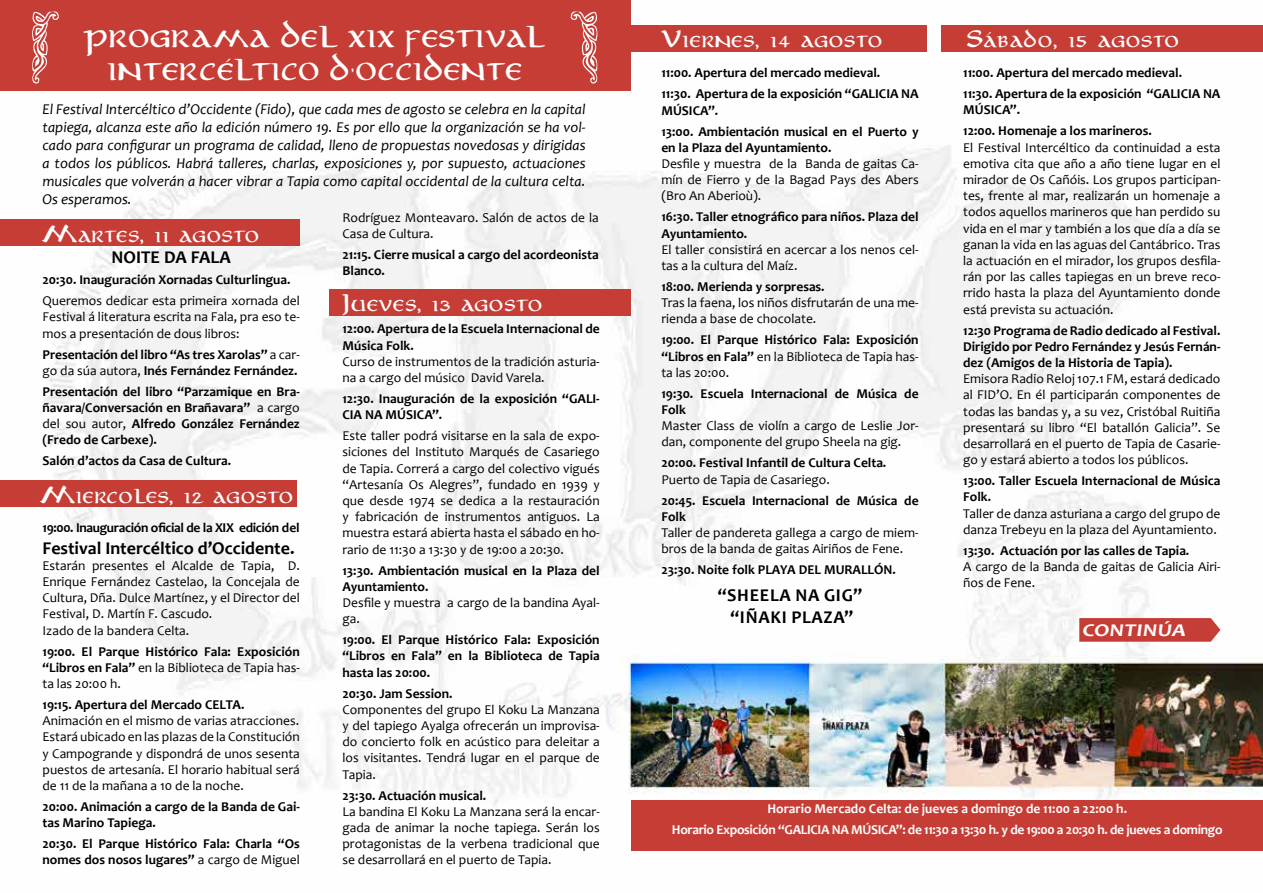
<style>
.page{position:relative;width:1263px;height:893px;background:#fff}
.page>*{position:absolute;margin:0;border:0;box-sizing:border-box;transform-origin:0 0}
.t1{font:18px/33px "Aniron";color:#fff;text-align:center}
.t2{font:700 18px "Candara";color:#000}
.t3{font:700 18px/21.6px "Candara";letter-spacing:.04em;color:#000;text-align:center}
.t4{font:italic 700 18px "Candara";color:#fff;scale:1.28 1}
.t5{font:italic 15px/18px "Candara";color:#000;text-align:justify}
.t6{font:13.5px/16.2px "Candara";color:#000}
.t7{font:700 13.5px/16.2px "Candara";color:#000}
.t8{font:700 13.5px/21px "Candara";letter-spacing:-.025em;color:#fff;text-align:center}
.t9{font:700 13.5px "Candara";letter-spacing:-.025em;color:#000}
.s1{font-weight:400}
</style>
<div class="page">
<img style="left:0;top:51px;width:1263px;height:800px">
<div style="left:0;top:0;width:631px;height:91px;background:#c63d36"></div>
<div style="left:0;top:220px;width:299px;height:26px;background:#c63d36"></div>
<div style="left:0;top:480px;width:297px;height:27px;background:#c63d36"></div>
<svg style="left:32px;top:12px;width:27px;height:72px"></svg>
<svg style="left:570px;top:12px;width:27px;height:72px"></svg>
<div style="left:329px;top:289px;width:302px;height:26px;background:#c63d36"></div>
<div style="left:631px;top:25px;width:296px;height:26px;background:#c63d36"></div>
<div style="left:941px;top:25px;width:322px;height:26px;background:#c63d36"></div>
<div style="left:631px;top:800px;width:632px;height:50px;background:#c63d36"></div>
<svg style="left:1079px;top:617px;width:141px;height:25px;background:#ca4d46"></svg>
<h1 class="t1" style="left:85px;top:24px;width:464px">PROGRAMA DEL XIX FESTIVAL<br>INTERCÉLTICO D’OCCIDENTE</h1>
<p class="t5" style="left:43px;top:100px;width:545px">El Festival Intercéltico d’Occidente (Fido), que cada mes de agosto se celebra en la capital tapiega, alcanza este año la edición número 19. Es por ello que la organización se ha vol&shy;cado para configurar un programa de calidad, lleno de propuestas novedosas y dirigidas a todos los públicos. Habrá talleres, charlas, exposiciones y, por supuesto, actuaciones musicales que volverán a hacer vibrar a Tapia como capital occidental de la cultura celta.<br>Os esperamos.</p>
<h1 class="t1" style="left:43px;top:219px;width:220px">Martes, 11 agosto</h1>
<h1 class="t2" style="left:112px;top:246px;width:121px">NOITE DA FALA</h1>
<p class="t7" style="left:43px;top:272px;width:249px">20:30. Inauguración Xornadas Culturlingua.</p>
<p class="t6" style="left:43px;top:293px;width:259px;text-align:justify">Queremos dedicar esta primeira xornada del Festival á literatura escrita na Fala, pra eso te&shy;mos a presentación de dous libros:</p>
<p class="t7" style="left:43px;top:346px;width:259px">Presentación del libro “As tres Xarolas” <span class="s1">a car&shy;go da súa autora,</span> Inés Fernández Fernández.</p>
<p class="t7" style="left:43px;top:383px;width:259px;text-align:justify">Presentación del libro “Parzamique en Bra&shy;ñavara/Conversación en Brañavara” <span class="s1">a cargo del sou autor,</span> Alfredo González Fernández (Fredo de Carbexe).</p>
<p class="t7" style="left:43px;top:453px;width:190px">Salón d’actos da Casa de Cultura.</p>
<h1 class="t1" style="left:40px;top:480px;width:256px">Miercoles, 12 agosto</h1>
<p class="t9" style="left:43px;top:519px;width:259px">19:00. Inauguración oficial de la XIX edición del</p>
<h1 class="t2" style="left:43px;top:537px;width:254px">Festival Intercéltico d’Occidente.</h1>
<p class="t6" style="left:43px;top:557px;width:259px">Estarán presentes el Alcalde de Tapia, D.<br>Enrique Fernández Castelao, la Concejala de Cultura, Dña. Dulce Martínez, y el Director del Festival, D. Martín F. Cascudo.<br>Izado de la bandera Celta.</p>
<p class="t7" style="left:43px;top:643px;width:259px;text-align:justify">19:00. El Parque Histórico Fala: Exposición “Libros en Fala” <span class="s1">en la Biblioteca de Tapia has&shy;ta las 20:00 h.</span></p>
<p class="t7" style="left:43px;top:696px;width:203px">19:15. Apertura del Mercado CELTA.</p>
<p class="t6" style="left:43px;top:713px;width:259px;text-align:justify">Animación en el mismo de varias atracciones.<br>Estará ubicado en las plazas de la Constitución y Campogrande y dispondrá de unos sesenta puestos de artesanía. El horario habitual será de 11 de la mañana a 10 de la noche.</p>
<p class="t7" style="left:43px;top:798px;width:259px">20:00. Animación a cargo de la Banda de Gai&shy;tas Marino Tapiega.</p>
<p class="t7" style="left:43px;top:836px;width:259px">20:30. El Parque Histórico Fala: Charla “Os nomes dos nosos lugares” <span class="s1">a cargo de Miguel</span></p>
<p class="t6" style="left:342px;top:209px;width:258px">Rodríguez Monteavaro. Salón de actos de la<br>Casa de Cultura.</p>
<p class="t7" style="left:342px;top:246px;width:258px">21:15. Cierre musical a cargo del acordeonista<br>Blanco.</p>
<h1 class="t1" style="left:342px;top:289px;width:203px">Jueves, 13 agosto</h1>
<p class="t7" style="left:342px;top:321px;width:259px">12:00. Apertura de la Escuela Internacional de<br>Música Folk.</p>
<p class="t6" style="left:342px;top:353px;width:259px">Curso de instrumentos de la tradición asturia&shy;na a cargo del músico David Varela.</p>
<p class="t7" style="left:342px;top:390px;width:259px">12:30. Inauguración de la exposición “GALI-<br>CIA NA MÚSICA”.</p>
<p class="t6" style="left:342px;top:428px;width:259px;text-align:justify">Este taller podrá visitarse en la sala de expo&shy;siciones del Instituto Marqués de Casariego de Tapia. Correrá a cargo del colectivo vigués “Artesanía Os Alegres”, fundado en 1939 y que desde 1974 se dedica a la restauración y fabricación de instrumentos antiguos. La muestra estará abierta hasta el sábado en ho&shy;rario de 11:30 a 13:30 y de 19:00 a 20:30.</p>
<p class="t7" style="left:342px;top:562px;width:259px">13:30. Ambientación musical en la Plaza del<br>Ayuntamiento.</p>
<p class="t6" style="left:342px;top:595px;width:259px">Desfile y muestra a cargo de la bandina Ayal&shy;ga.</p>
<p class="t7" style="left:342px;top:632px;width:259px;text-align:justify">19:00. El Parque Histórico Fala: Exposición “Libros en Fala” en la Biblioteca de Tapia hasta las 20:00.</p>
<p class="t7" style="left:342px;top:685px;width:112px">20:30. Jam Session.</p>
<p class="t6" style="left:342px;top:701px;width:259px;text-align:justify">Componentes del grupo El Koku La Manzana y del tapiego Ayalga ofrecerán un improvisa&shy;do concierto folk en acústico para deleitar a los visitantes. Tendrá lugar en el parque de Tapia.</p>
<p class="t7" style="left:342px;top:787px;width:145px">23:30. Actuación musical.</p>
<p class="t6" style="left:342px;top:803px;width:259px;text-align:justify">La bandina El Koku La Manzana será la encar&shy;gada de animar la noche tapiega. Serán los protagonistas de la verbena tradicional que se desarrollará en el puerto de Tapia.</p>
<h1 class="t1" style="left:661px;top:24px;width:224px">Viernes, 14 agosto</h1>
<p class="t7" style="left:661px;top:62px;width:259px;line-height:21px">11:00. Apertura del mercado medieval.<br>11:30. Apertura de la exposición “GALICIA NA</p>
<p class="t7" style="left:661px;top:100px;width:259px;line-height:21px">MÚSICA”.<br>13:00. Ambientación musical en el Puerto y</p>
<p class="t7" style="left:661px;top:139px;width:172px">en la Plaza del Ayuntamiento.</p>
<p class="t6" style="left:661px;top:155px;width:259px;text-align:justify">Desfile y muestra de la Banda de gaitas Ca&shy;mín de Fierro y de la Bagad Pays des Abers (Bro An Aberioù).</p>
<p class="t7" style="left:661px;top:209px;width:259px">16:30. Taller etnográfico para niños. Plaza del<br>Ayuntamiento.</p>
<p class="t6" style="left:661px;top:241px;width:259px">El taller consistirá en acercar a los nenos cel&shy;tas a la cultura del Maíz.</p>
<p class="t7" style="left:661px;top:278px;width:165px">18:00. Merienda y sorpresas.</p>
<p class="t6" style="left:661px;top:295px;width:259px">Tras la faena, los niños disfrutarán de una me&shy;rienda a base de chocolate.</p>
<p class="t7" style="left:661px;top:332px;width:259px;text-align:justify">19:00. El Parque Histórico Fala: Exposición “Libros en Fala” <span class="s1">en la Biblioteca de Tapia has&shy;ta las 20:00.</span></p>
<p class="t7" style="left:661px;top:385px;width:259px">19:30. Escuela Internacional de Música de<br>Folk</p>
<p class="t6" style="left:661px;top:418px;width:259px">Master Class de violín a cargo de Leslie Jor&shy;dan, componente del grupo Sheela na gig.</p>
<p class="t7" style="left:661px;top:455px;width:226px">20:00. Festival Infantil de Cultura Celta.</p>
<p class="t6" style="left:661px;top:471px;width:170px">Puerto de Tapia de Casariego.</p>
<p class="t7" style="left:661px;top:492px;width:259px">20:45. Escuela Internacional de Música de<br>Folk</p>
<p class="t6" style="left:661px;top:525px;width:259px">Taller de pandereta gallega a cargo de miem&shy;bros de la banda de gaitas Airiños de Fene.</p>
<p class="t7" style="left:661px;top:562px;width:236px">23:30. Noite folk PLAYA DEL MURALLÓN.</p>
<h1 class="t3" style="left:718px;top:584px;width:146px">“SHEELA NA GIG” “IÑAKI PLAZA”</h1>
<h1 class="t1" style="left:967px;top:24px;width:215px">Sábado, 15 agosto</h1>
<p class="t7" style="left:963px;top:62px;width:259px;line-height:21px">11:00. Apertura del mercado medieval.<br>11:30. Apertura de la exposición “GALICIA NA</p>
<p class="t7" style="left:963px;top:99px;width:190px;line-height:21px">MÚSICA”.<br>12:00. Homenaje a los marineros.</p>
<p class="t6" style="left:963px;top:139px;width:259px;text-align:justify">El Festival Intercéltico da continuidad a esta emotiva cita que año a año tiene lugar en el mirador de Os Cañóis. Los grupos participan&shy;tes, frente al mar, realizarán un homenaje a todos aquellos marineros que han perdido su vida en el mar y también a los que día a día se ganan la vida en las aguas del Cantábrico. Tras la actuación en el mirador, los grupos desfila&shy;rán por las calles tapiegas en un breve reco&shy;rrido hasta la plaza del Ayuntamiento donde está prevista su actuación.</p>
<p class="t7" style="left:963px;top:322px;width:259px;text-align:justify">12:30 Programa de Radio dedicado al Festival.<br>Dirigido por Pedro Fernández y Jesús Fernán&shy;dez (Amigos de la Historia de Tapia).</p>
<p class="t6" style="left:963px;top:371px;width:259px;text-align:justify">Emisora Radio Reloj 107.1 FM, estará dedicado al FID’O. En él participarán componentes de todas las bandas y, a su vez, Cristóbal Ruitiña presentará su libro “El batallón Galicia”. Se desarrollará en el puerto de Tapia de Casarie&shy;go y estará abierto a todos los públicos.</p>
<p class="t7" style="left:963px;top:473px;width:259px">13:00. Taller Escuela Internacional de Música<br>Folk.</p>
<p class="t6" style="left:963px;top:505px;width:259px">Taller de danza asturiana a cargo del grupo de danza Trebeyu en la plaza del Ayuntamiento.</p>
<p class="t7" style="left:963px;top:542px;width:228px">13:30. Actuación por las calles de Tapia.</p>
<p class="t6" style="left:963px;top:558px;width:259px">A cargo de la Banda de gaitas de Galicia Airi&shy;ños de Fene.</p>
<h1 class="t4" style="left:1083px;top:620px;width:82px">CONTINÚA</h1>
<p class="t8" style="left:672px;top:798px;width:552px">Horario Mercado Celta: de jueves a domingo de 11:00 a 22:00 h.<br>Horario Exposición “GALICIA NA MÚSICA”: de 11:30 a 13:30 h. y de 19:00 a 20:30 h. de jueves a domingo</p>
</div>
